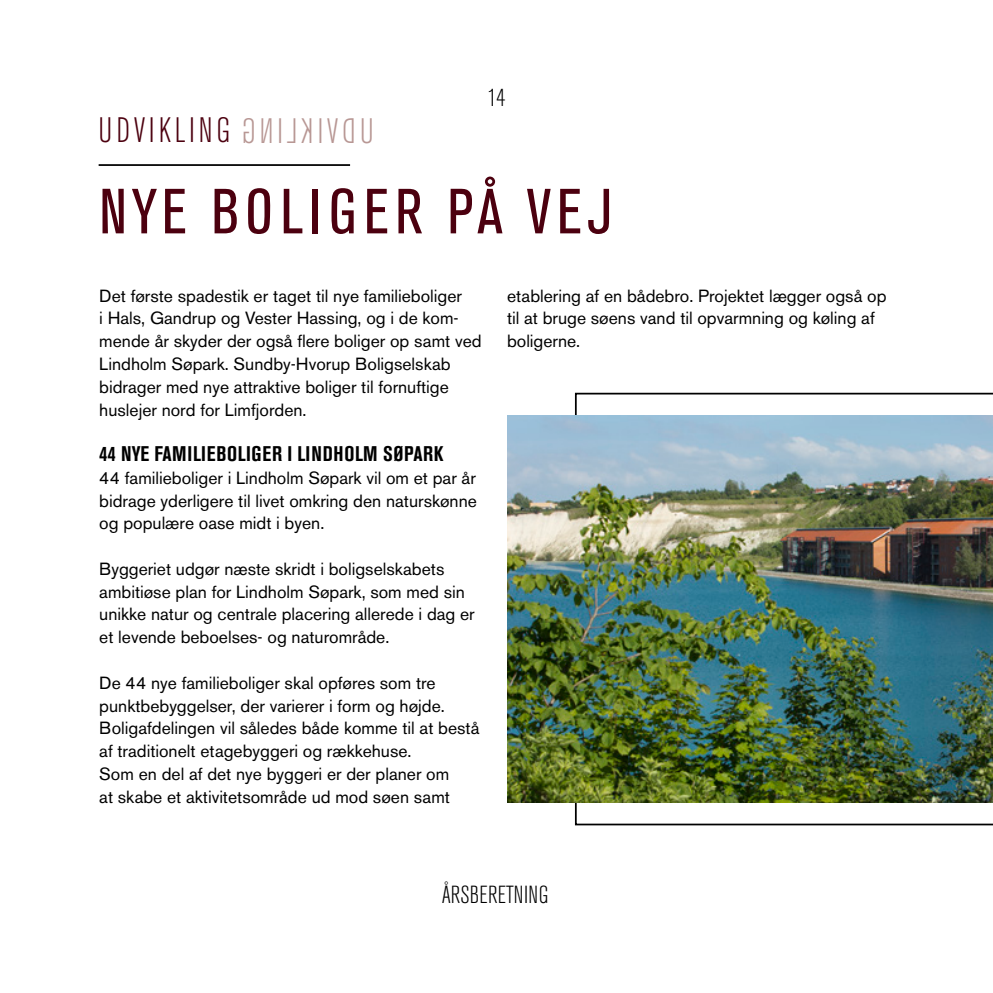
<style>
.page{position:relative;width:993px;height:993px;background:#fff}
.page>*{position:absolute;margin:0;border:0;box-sizing:border-box;transform-origin:0 0}
.t1{font:condensed 63px "Akzidenz Grotesk BE";letter-spacing:.1em;color:#4c000f}
.t2{font:300 condensed 35px "Akzidenz Grotesk BE";letter-spacing:.11em;color:#4c000f}
.t3{font:300 condensed 24.5px "Akzidenz Grotesk BE";letter-spacing:.015em;color:#000}
.t4{font:700 condensed 21px "Akzidenz Grotesk BE";letter-spacing:.035em;color:#000}
.t5{font:17.5px/22.8px "Akzidenz Grotesk BE";color:#000}
</style>
<div class="page">
<svg style="left:574px;top:392px;width:418px;height:433px"></svg>
<hr style="left:99px;top:164px;width:251px;height:2px;background:#000">
<img style="left:507px;top:415px;width:485px;height:387px">
<h2 class="t2" style="left:99px;top:111px;width:133px">UDVIKLING</h2>
<h3 class="t3" style="left:487px;top:84px;width:19px">14</h3>
<h1 class="t1" style="left:99px;top:176px;width:514px">NYE BOLIGER PÅ VEJ</h1>
<p class="t5" style="left:99px;top:284px;width:384px">Det første spadestik er taget til nye familieboliger<br>i Hals, Gandrup og Vester Hassing, og i de kom&shy;mende år skyder der også flere boliger op samt ved Lindholm Søpark. Sundby-Hvorup Boligselskab bidrager med nye attraktive boliger til fornuftige huslejer nord for Limfjorden.</p>
<p class="t4" style="left:99px;top:441px;width:345px">44 NYE FAMILIEBOLIGER I LINDHOLM SØPARK</p>
<p class="t5" style="left:99px;top:466px;width:379px;text-align:justify">44 familieboliger i Lindholm Søpark vil om et par år bidrage yderligere til livet omkring den naturskønne og populære oase midt i byen.</p>
<p class="t5" style="left:99px;top:557px;width:377px">Byggeriet udgør næste skridt i boligselskabets ambitiøse plan for Lindholm Søpark, som med sin unikke natur og centrale placering allerede i dag er et levende beboelses- og naturområde.</p>
<p class="t5" style="left:99px;top:671px;width:381px">De 44 nye familieboliger skal opføres som tre punktbebyggelser, der varierer i form og højde.<br>Boligafdelingen vil således både komme til at bestå af traditionelt etagebyggeri og rækkehuse.<br>Som en del af det nye byggeri er der planer om<br>at skabe et aktivitetsområde ud mod søen samt</p>
<p class="t5" style="left:507px;top:284px;width:381px">etablering af en bådebro. Projektet lægger også op til at bruge søens vand til opvarmning og køling af boligerne.</p>
<h3 class="t3" style="left:441px;top:881px;width:108px">ÅRSBERETNING</h3>
</div>
